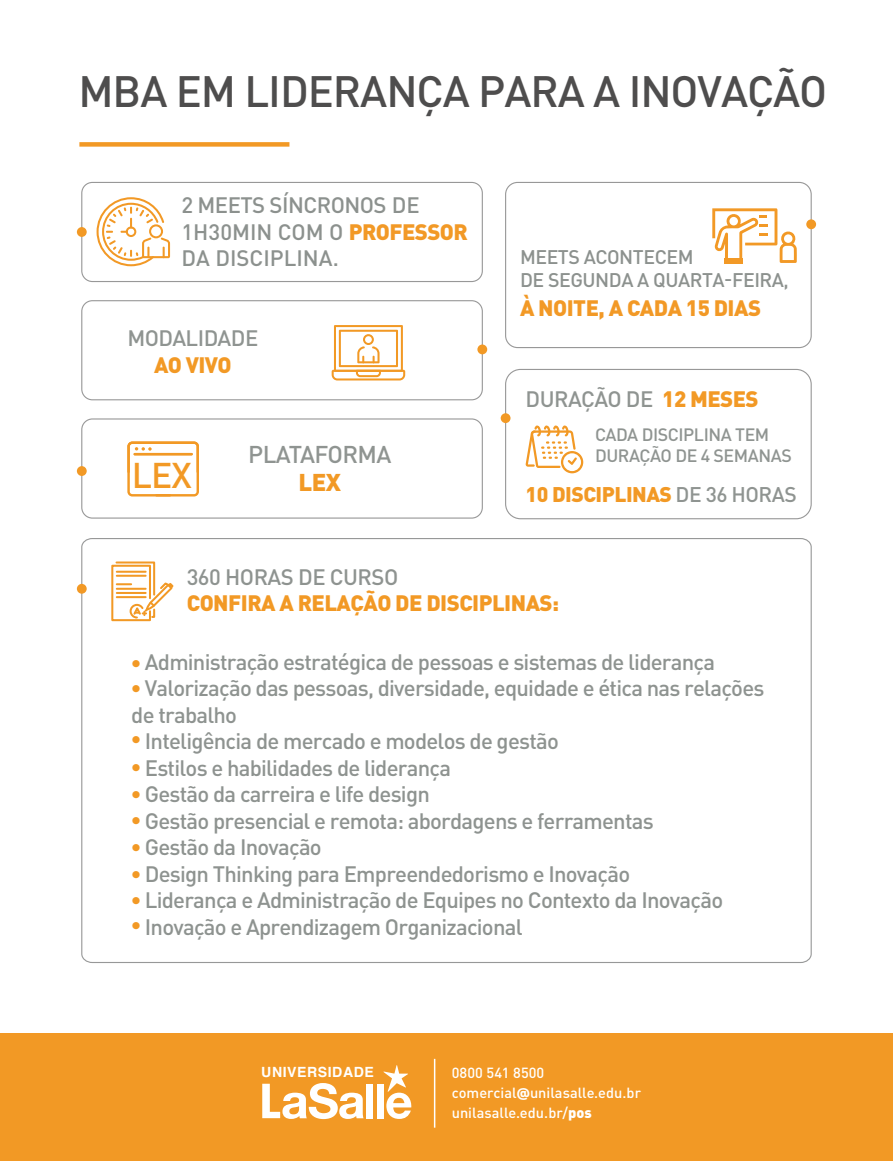
<style>
.page{position:relative;width:893px;height:1161px;background:#fff}
.page>*{position:absolute;margin:0;border:0;box-sizing:border-box;transform-origin:0 0}
.t1{font:500 43.35px "DIN Pro";letter-spacing:-.025em;color:#4e4d4d}
.t2{font:500 35.25px "DIN Pro";color:#f29925}
.t3{font:500 24px "DIN Pro";letter-spacing:-.025em;color:#8f9491}
.t4{font:900 24px "DIN Pro";color:#f29925}
.t5{font:500 22.05px/26.5px "DIN Pro";letter-spacing:-.035em;color:#8e9390}
.t6{font:500 22.05px/26.5px "DIN Pro";color:#8c918e}
.t7{font:900 22.05px "DIN Pro";letter-spacing:-.025em;color:#f29925}
.t8{font:500 22.05px "DIN Pro";letter-spacing:-.025em;color:#8f9491}
.t9{font:900 22.05px "DIN Pro";letter-spacing:-.025em;color:#f29926}
.t10{font:500 22.05px "DIN Pro";color:#f29925}
.t11{font:900 21px "DIN Pro";letter-spacing:-.025em;color:#f29925}
.t12{font:500 19.5px/23.4px "DIN Pro";letter-spacing:-.025em;color:#8c918e}
.t13{font:500 17.7px "DIN Pro";letter-spacing:-.025em;color:#8f9491}
.t14{font:500 14.55px/20px "DIN Pro";letter-spacing:.005em;color:#fff}
.t15{font:700 14.1px "Helvetica";letter-spacing:.04em;color:#fff}
.s1{font-weight:900;color:#f29926}
.s2{font-weight:900;color:#f29925}
.s3{font-weight:500;color:#8f9491}
.s4{color:#f29925}
.s5{font-family:"DIN2014";font-weight:700}
.s6{font-weight:900}
</style>
<div class="page">
<div style="left:0;top:1033px;width:893px;height:127px;background:#f29925"></div>
<hr style="left:434px;top:1058px;width:1px;height:69px;background:#fff">
<div style="left:79px;top:142px;width:210px;height:5px;background:#f29925"></div>
<svg style="left:81px;top:538px;width:731px;height:425px"></svg>
<div style="left:77px;top:584px;width:10px;height:9px;background:#f29925;border-radius:50%"></div>
<svg style="left:110px;top:560px;width:65px;height:62px"></svg>
<svg style="left:262px;top:1083px;width:102px;height:35px"></svg>
<div style="left:366px;top:1083px;width:7px;height:35px;background:#fff"></div>
<div style="left:377px;top:1083px;width:7px;height:35px;background:#fff"></div>
<svg style="left:384px;top:1065px;width:28px;height:53px"></svg>
<svg style="left:332px;top:325px;width:73px;height:55px"></svg>
<div style="left:505px;top:369px;width:307px;height:150px;border:1px solid #989898;border-radius:15px"></div>
<div style="left:505px;top:182px;width:307px;height:166px;border:1px solid #989898;border-radius:12px"></div>
<div style="left:81px;top:300px;width:402px;height:100px;border:1px solid #989898;border-radius:11px"></div>
<div style="left:81px;top:418px;width:402px;height:100px;border:1px solid #989898;border-radius:11px"></div>
<div style="left:81px;top:182px;width:402px;height:100px;border:1px solid #989898;border-radius:11px"></div>
<div style="left:501px;top:413px;width:9px;height:10px;background:#f29925;border-radius:50%"></div>
<div style="left:806px;top:219px;width:10px;height:10px;background:#f29925;border-radius:50%"></div>
<div style="left:77px;top:466px;width:10px;height:10px;background:#f29925;border-radius:50%"></div>
<div style="left:77px;top:227px;width:10px;height:10px;background:#f29925;border-radius:50%"></div>
<div style="left:477px;top:344px;width:10px;height:10px;background:#f29925;border-radius:50%"></div>
<svg style="left:526px;top:425px;width:57px;height:48px"></svg>
<svg style="left:127px;top:441px;width:72px;height:55px"></svg>
<hr style="left:134px;top:453px;width:59px;height:2px;background:#f29925">
<svg style="left:97px;top:197px;width:73px;height:69px"></svg>
<div style="left:724px;top:258px;width:19px;height:6px;background:#f29926"></div>
<svg style="left:712px;top:208px;width:85px;height:55px"></svg>
<h1 class="t1" style="left:78px;top:62px;width:750px">MBA EM LIDERANÇA PARA A INOVAÇÃO</h1>
<p class="t6" style="left:182px;top:191px;width:288px">2 MEETS SÍNCRONOS DE<br>1H30MIN COM O <span class="s1">PROFESSOR<br></span>DA DISCIPLINA.</p>
<p class="t8" style="left:127px;top:323px;width:132px">MODALIDADE</p>
<p class="t7" style="left:154px;top:349px;width:79px">AO VIVO</p>
<p class="t12" style="left:520px;top:244px;width:270px">MEETS ACONTECEM<br>DE SEGUNDA A QUARTA-FEIRA,</p>
<p class="t9" style="left:520px;top:293px;width:243px">À NOITE, A CADA 15 DIAS</p>
<p class="t8" style="left:526px;top:384px;width:235px">DURAÇÃO DE <span class="s2">12 MESES</span></p>
<p class="t13" style="left:595px;top:422px;width:176px">CADA DISCIPLINA TEM</p>
<p class="t3" style="left:248px;top:437px;width:145px">PLATAFORMA</p>
<p class="t13" style="left:595px;top:443px;width:198px">DURAÇÃO DE 4 SEMANAS</p>
<h2 class="t2" style="left:132px;top:451px;width:62px">LEX</h2>
<p class="t4" style="left:299px;top:466px;width:44px">LEX</p>
<p class="t11" style="left:526px;top:479px;width:273px">10 DISCIPLINAS <span class="s3">DE 36 HORAS</span></p>
<p class="t5" style="left:187px;top:562px;width:213px">360 HORAS DE CURSO</p>
<p class="t7" style="left:187px;top:588px;width:374px">CONFIRA A RELAÇÃO DE DISCIPLINAS:</p>
<p class="t5" style="left:131px;top:647px;width:586px"><span class="s4">•</span> Administração estratégica de pessoas e sistemas de liderança</p>
<p class="t5" style="left:131px;top:674px;width:635px"><span class="s4">•</span> Valorização das pessoas, diversidade, equidade e ética nas relações</p>
<p class="t10" style="left:131px;top:723px;width:13px">•</p>
<p class="t5" style="left:131px;top:753px;width:322px"><span class="s4">•</span> Estilos e habilidades de liderança</p>
<p class="t5" style="left:131px;top:780px;width:301px"><span class="s4">•</span> Gestão da carreira e life design</p>
<p class="t5" style="left:131px;top:806px;width:525px"><span class="s4">•</span> Gestão presencial e remota: abordagens e ferramentas</p>
<p class="t5" style="left:131px;top:833px;width:193px"><span class="s4">•</span> Gestão da Inovação</p>
<p class="t5" style="left:131px;top:859px;width:501px"><span class="s4">•</span> Design Thinking para Empreendedorismo e Inovação</p>
<p class="t5" style="left:131px;top:886px;width:594px"><span class="s4">•</span> Liderança e Administração de Equipes no Contexto da Inovação</p>
<p class="t5" style="left:131px;top:912px;width:393px"><span class="s4">•</span> Inovação e Aprendizagem Organizacional</p>
<p class="t5" style="left:145px;top:700px;width:416px;text-indent:-14px">de trabalho<br>Inteligência de mercado e modelos de gestão</p>
<p class="t15" style="left:261px;top:1060px;width:114px">UNIVERSIDADE</p>
<p class="t14" style="left:452px;top:1062px;width:191px">0800 541 8500 comercial<span class="s5">@</span>unilasalle.edu.br unilasalle.edu.br/<span class="s6">pos</span></p>
</div>
